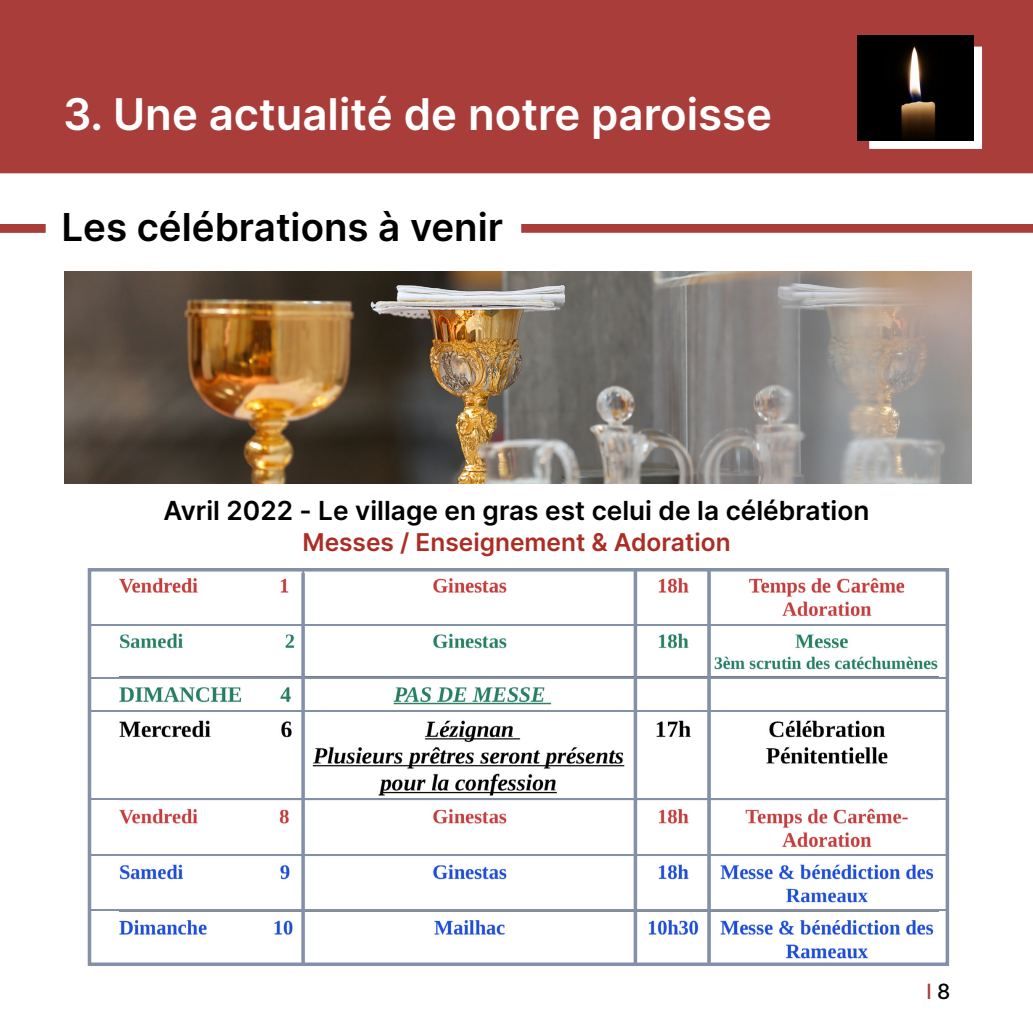
<style>
.page{position:relative;width:1033px;height:1033px;background:#fff}
.page>*{position:absolute;margin:0;border:0;box-sizing:border-box;transform-origin:0 0}
.t1{font:43.75px "Inter";color:#fff}
.t2{font:38.5px "Inter";color:#000}
.t3{font:26.25px "Inter";color:#000}
.t4{font:24.5px "Inter";color:#ab2d24}
.t5{font:21px "Inter";color:#a83d39}
.s1{color:#000}
</style>
<div class="page">
<div style="left:1px;top:1px;width:1031px;height:171px;background:#a83d39"></div>
<div style="left:0;top:0;width:1032px;height:173px;border:2px solid #a83d39"></div>
<div style="left:869px;top:47px;width:113px;height:102px;background:#fff;border:2px solid #fff"></div>
<svg style="left:0;top:224px;width:46px;height:9px"></svg>
<svg style="left:521px;top:224px;width:511px;height:9px;background:#aa413d"></svg>
<img style="left:857px;top:35px;width:116px;height:106px">
<img style="left:119px;top:573px;width:819px;height:388px">
<hr style="left:89px;top:624px;width:857px;height:2px;background:#8390a7">
<hr style="left:90px;top:676px;width:856px;height:2px;background:#8390a7">
<hr style="left:90px;top:710px;width:856px;height:2px;background:#8390a7">
<hr style="left:90px;top:798px;width:856px;height:2px;background:#8390a7">
<hr style="left:90px;top:854px;width:856px;height:1px;background:#8390a7">
<hr style="left:89px;top:909px;width:859px;height:2px;background:#8390a7">
<div style="left:88px;top:568px;width:861px;height:398px;border:4px solid #8390a7"></div>
<div style="left:301px;top:573px;width:4px;height:391px;border:2px solid #8390a7"></div>
<div style="left:633px;top:570px;width:4px;height:394px;border:2px solid #8390a7"></div>
<div style="left:707px;top:570px;width:3px;height:394px;border:2px solid #8390a7"></div>
<img style="left:65px;top:271px;width:906px;height:212px">
<h1 class="t1" style="left:63px;top:82px;width:710px">3. Une actualité de notre paroisse</h1>
<h2 class="t2" style="left:61px;top:199px;width:443px">Les célébrations à venir</h2>
<p class="t3" style="left:163px;top:491px;width:707px">Avril 2022 - Le village en gras est celui de la célébration</p>
<p class="t4" style="left:302px;top:524px;width:429px">Messes / Enseignement &amp; Adoration</p>
<p class="t5" style="left:926px;top:976px;width:26px">l <span class="s1">8</span></p>
</div>
